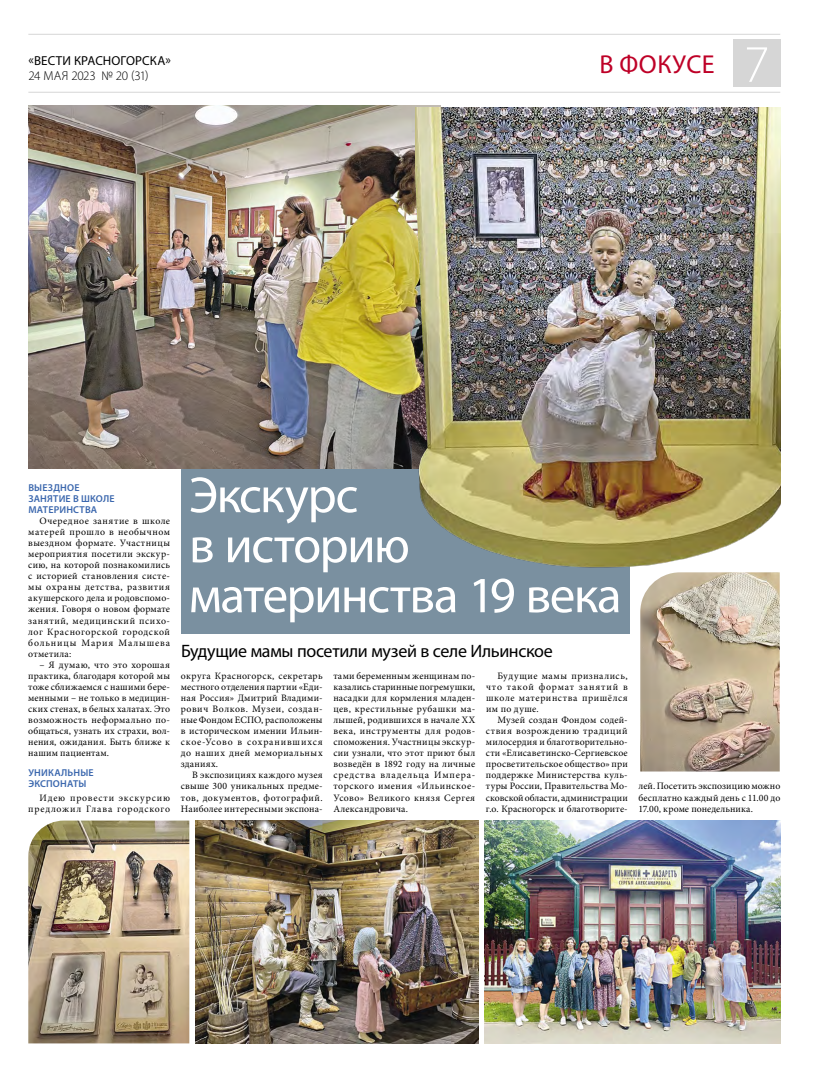
<style>
.page{position:relative;width:820px;height:1078px;background:#fff}
.page>*{position:absolute;margin:0;border:0;box-sizing:border-box;transform-origin:0 0}
.t1{font:300 53px "Myriad Pro";color:#fff}
.t2{font:51px/50px "Myriad Pro";letter-spacing:-.03em;color:#fff}
.t3{font:26px "Myriad Pro";letter-spacing:.02em;color:#be0027}
.t4{font:18px "Myriad Pro";letter-spacing:-.02em;color:#000}
.t5{font:13px "Myriad Pro";letter-spacing:.01em;color:#000}
.t6{font:300 13px "Myriad Pro";letter-spacing:-.025em;color:#000}
.t7{font:600 10px/11px "Myriad Pro";letter-spacing:.015em;color:#3c68ae}
.t8{font:9.8px/11.1px "Minion Pro";letter-spacing:.04em;color:#000;text-align:justify}
.t9{font:9.8px/11.1px "Minion Pro";letter-spacing:.08em;color:#000;text-align:right}
</style>
<div class="page">
<hr style="left:28px;top:92px;width:752px;height:1px;background:#d6d6d6">
<hr style="left:28px;top:34px;width:752px;height:1px;background:#d6d6d6">
<div style="left:732px;top:40px;width:48px;height:47px;background:#d6d6d6"></div>
<div style="left:181px;top:461px;width:448px;height:173px;background:#7a90a0"></div>
<img style="left:484px;top:820px;width:296px;height:223px">
<img style="left:28px;top:820px;width:161px;height:223px">
<img style="left:196px;top:820px;width:282px;height:223px">
<img style="left:28px;top:106px;width:412px;height:362px">
<img style="left:415px;top:107px;width:365px;height:463px">
<img style="left:640px;top:572px;width:139px;height:199px">
<h3 class="t5" style="left:29px;top:53px;width:144px">«ВЕСТИ КРАСНОГОРСКА»</h3>
<h3 class="t6" style="left:28px;top:68px;width:121px">24 МАЯ 2023 № 20 (31)</h3>
<h3 class="t3" style="left:599px;top:48px;width:117px">В ФОКУСЕ</h3>
<h1 class="t1" style="left:743px;top:32px;width:27px">7</h1>
<p class="t7" style="left:28px;top:481px;width:88px">ВЫЕЗДНОЕ<br>ЗАНЯТИЕ В ШКОЛЕ<br>МАТЕРИНСТВА</p>
<p class="t8" style="left:28px;top:515px;width:143px;text-indent:11px">Очередное занятие в школе матерей прошло в необычном выездном формате. Участницы мероприятия посетили экскур&shy;сию, на которой познакомились с историей становления систе&shy;мы охраны детства, развития акушерского дела и родовспомо&shy;жения. Говоря о новом формате занятий, медицинский психо&shy;лог Красногорской городской больницы Мария Малышева отметила:</p>
<p class="t8" style="left:28px;top:659px;width:143px;text-indent:11px">– Я думаю, что это хорошая практика, благодаря которой мы тоже сближаемся с нашими бере&shy;менными – не только в медицин&shy;ских стенах, в белых халатах. Это возможность неформально по&shy;общаться, узнать их страхи, вол&shy;нения, ожидания. Быть ближе к нашим пациентам.</p>
<p class="t7" style="left:28px;top:767px;width:67px">УНИКАЛЬНЫЕ<br>ЭКСПОНАТЫ</p>
<p class="t9" style="left:28px;top:791px;width:143px">Идею провести экскурсию предложил Глава городского</p>
<h2 class="t2" style="left:189px;top:469px;width:434px">Экскурс<br>в историю материнства 19 века</h2>
<h3 class="t4" style="left:181px;top:639px;width:373px">Будущие мамы посетили музей в селе Ильинское</h3>
<p class="t8" style="left:181px;top:670px;width:143px">округа Красногорск, секретарь местного отделения партии «Еди&shy;ная Россия» Дмитрий Владими&shy;рович Волков. Музеи, создан&shy;ные Фондом ЕСПО, расположены в историческом имении Ильин&shy;ское-Усово в сохранившихся до наших дней мемориальных зданиях.</p>
<p class="t8" style="left:181px;top:769px;width:143px;text-indent:11px">В экспозициях каждого музея свыше 300 уникальных предме&shy;тов, документов, фотографий.<br>Наиболее интересными экспона-</p>
<p class="t8" style="left:333px;top:670px;width:143px">тами беременным женщинам по&shy;казались старинные погремушки, насадки для кормления младен&shy;цев, крестильные рубашки ма&shy;лышей, родившихся в начале ХХ века, инструменты для родов&shy;споможения. Участницы экскур&shy;сии узнали, что этот приют был возведён в 1892 году на личные средства владельца Импера&shy;торского имения «Ильинское-Усово» Великого князя Сергея Александровича.</p>
<p class="t8" style="left:486px;top:670px;width:143px;text-indent:11px">Будущие мамы признались, что такой формат занятий в школе материнства пришёлся им по душе.</p>
<p class="t8" style="left:486px;top:714px;width:143px;text-indent:11px">Музей создан Фондом содей&shy;ствия возрождению традиций милосердия и благотворительно&shy;сти «Елисаветинско-Сергиевское просветительское общество» при поддержке Министерства куль&shy;туры России, Правительства Мо&shy;сковской области, администрации г.о. Красногорск и благотворите-</p>
<p class="t8" style="left:638px;top:780px;width:143px">лей. Посетить экспозицию можно бесплатно каждый день с 11.00 до 17.00, кроме понедельника.</p>
</div>
